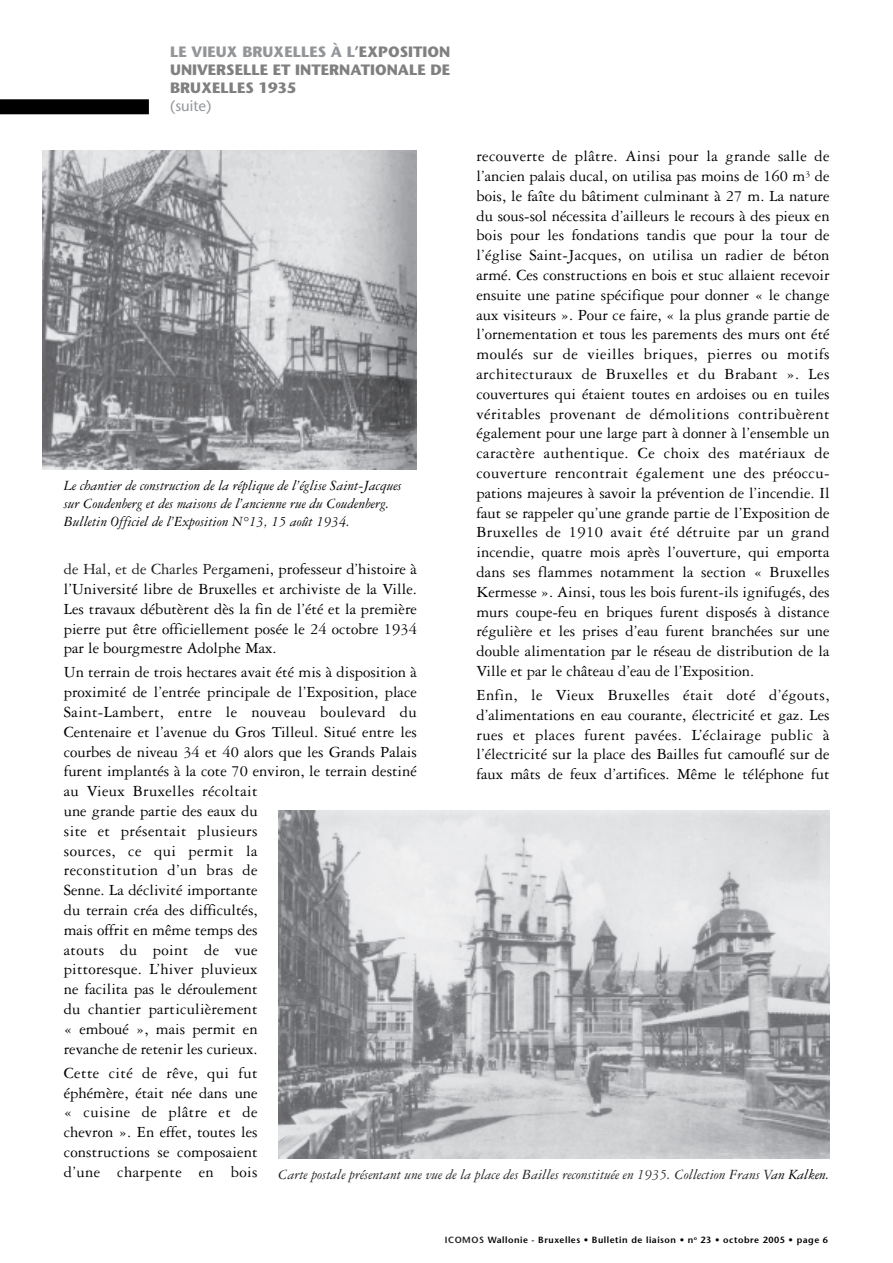
<style>
.page{position:relative;width:893px;height:1263px;background:#fff}
.page>*{position:absolute;margin:0;border:0;box-sizing:border-box;transform-origin:0 0}
.t1{font:16.5px/19.8px "Garamond Three";color:#000;text-align:justify}
.t2{font:italic 15px/18px "Garamond Three";color:#000}
.t3{font:italic 15px "Garamond Three";color:#231f20}
.t4{font:700 15px/18px "Stone Sans";color:#808080;text-align:justify}
.t5{font:15px "Stone Sans";color:#939598}
.t6{font:600 9px "Stone Sans";letter-spacing:.055em;color:#000}
.s1{color:#939598}
.s2{color:#231f20}
.s3{color:#000}
</style>
<div class="page">
<div style="left:0;top:99px;width:149px;height:15px;background:#000"></div>
<img style="left:279px;top:810px;width:550px;height:348px">
<img style="left:43px;top:150px;width:374px;height:319px">
<p class="t4" style="left:170px;top:44px;width:281px"><span class="s1">LE VIEUX BRUXELLES À L</span>’EXPOSITION UNIVERSELLE ET INTERNATIONALE DE BRUXELLES 1935</p>
<p class="t5" style="left:170px;top:100px;width:43px">(suite)</p>
<p class="t1" style="left:476px;top:148px;width:354px">recouverte de plâtre. Ainsi pour la grande salle de l’ancien palais ducal, on utilisa pas moins de 160 m<sup>3</sup> de bois, le faîte du bâtiment culminant à 27 m. La nature du sous-sol nécessita d’ailleurs le recours à des pieux en bois pour les fondations tandis que pour la tour de l’église Saint-Jacques, on utilisa un radier de béton armé. Ces constructions en bois et stuc allaient recevoir ensuite une patine spécifique pour donner « le change aux visiteurs ». Pour ce faire, « la plus grande partie de l’ornementation et tous les parements des murs ont été moulés sur de vieilles briques, pierres ou motifs architecturaux de Bruxelles et du Brabant ». Les couvertures qui étaient toutes en ardoises ou en tuiles véritables provenant de démolitions contribuèrent également pour une large part à donner à l’ensemble un caractère authentique. Ce choix des matériaux de couverture rencontrait également une des préoccu&shy;pations majeures à savoir la prévention de l’incendie. Il faut se rappeler qu’une grande partie de l’Exposition de Bruxelles de 1910 avait été détruite par un grand incendie, quatre mois après l’ouverture, qui emporta dans ses flammes notamment la section « Bruxelles Kermesse ». Ainsi, tous les bois furent-ils ignifugés, des murs coupe-feu en briques furent disposés à distance régulière et les prises d’eau furent branchées sur une double alimentation par le réseau de distribution de la Ville et par le château d’eau de l’Exposition.</p>
<p class="t1" style="left:476px;top:687px;width:354px">Enfin, le Vieux Bruxelles était doté d’égouts, d’alimentations en eau courante, électricité et gaz. Les rues et places furent pavées. L’éclairage public à l’électricité sur la place des Bailles fut camouflé sur de faux mâts de feux d’artifices. Même le téléphone fut</p>
<p class="t2" style="left:64px;top:477px;width:339px">Le chantier de construction de la réplique de l’église Saint-Jacques sur Coudenberg et des maisons de l’ancienne rue du Coudenberg.<br>Bulletin Officiel de l’Exposition N°13, 15 août 1934.</p>
<p class="t1" style="left:64px;top:561px;width:354px"><span class="s2">de Hal, et de Charles Per</span>gameni, professeur d’histoire à l’Université libre de Bruxelles et archiviste de la Ville.<br>Les travaux débutèrent dès la fin de l’été et la première pierre put être officiellement posée le 24 octobre 1934 par le bourgmestre Adolphe Max.</p>
<p class="t1" style="left:64px;top:664px;width:354px;text-align:left">Un terrain de trois hectares avait été mis à disposition à proximité de l’entrée principale de l’Exposition, place Saint-Lambert, entre le nouveau boulevard du Centenaire et l’avenue du Gros Tilleul. Situé entre les courbes de niveau 34 et 40 alors que les Grands Palais furent implantés à la cote 70 environ, le terrain destiné au Vieux Bruxelles récoltait<br>une grande partie des eaux du<br>site et présentait plusieurs<br>sources, ce qui permit la<br>reconstitution d’un bras de<br>Senne. La déclivité importante<br>du terrain créa des difficultés,<br>mais offrit en même temps des<br>atouts du point de vue<br>pittoresque. L’hiver pluvieux<br>ne facilita pas le déroulement<br>du chantier particulièrement<br>« emboué », mais permit en<br>revanche de retenir les curieux.</p>
<p class="t1" style="left:64px;top:1064px;width:195px">Cette cité de rêve, qui fut éphémère, était née dans une « cuisine de plâtre et de chevron ». En effet, toutes les constructions se composaient d’une charpente en bois</p>
<p class="t3" style="left:279px;top:1169px;width:552px">Carte postale présentant une vue de la place des Bailles reconstituée en 1935. Collection Frans V<span class="s3">an Kalken.</span></p>
<p class="t6" style="left:445px;top:1236px;width:385px"><span class="s2">ICOMOS</span> Wallonie - Bruxelles • Bulletin de liaison • n<sup>o</sup> 23 • octobre 2005 • page 6</p>
</div>
